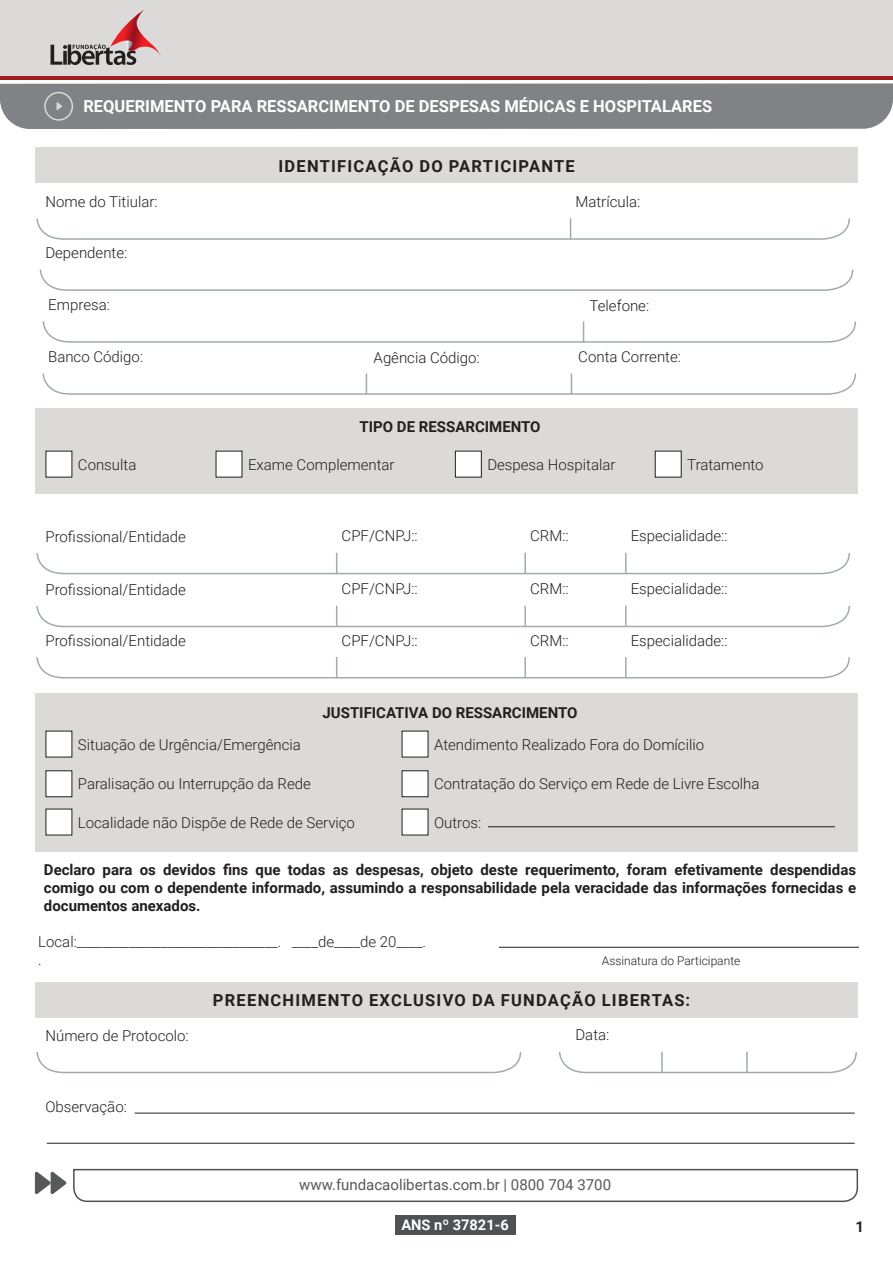
<style>
.page{position:relative;width:893px;height:1263px;background:#fff}
.page>*{position:absolute;margin:0;border:0;box-sizing:border-box;transform-origin:0 0}
.t1{font:700 16.5px "Roboto";letter-spacing:.075em;color:#231f20}
.t2{font:700 16.5px "Roboto";color:#fff}
.t3{font:300 15px/18px "Roboto";color:#231f20}
.t4{font:700 15px/18px "Roboto";color:#231f20;text-align:justify}
.t5{font:15px "Roboto";color:#57585a}
.t6{font:700 14.55px "Roboto";color:#fff}
.t7{font:300 12px "Roboto";color:#231f20}
</style>
<div class="page">
<div style="left:0;top:0;width:893px;height:76px;background:#dbdad8"></div>
<hr style="left:0;top:77px;width:893px;height:3px;background:#a41d20">
<svg style="left:51px;top:9px;width:109px;height:56px"></svg>
<div style="left:0;top:83px;width:893px;height:46px;background:#808285"></div>
<svg style="left:35px;top:1168px;width:824px;height:35px"></svg>
<div style="left:395px;top:1214px;width:120px;height:20px;background:#4f5252"></div>
<div style="left:35px;top:148px;width:822px;height:35px;background:#dbdad8"></div>
<div style="left:35px;top:982px;width:822px;height:35px;background:#dbdad8"></div>
<hr style="left:499px;top:947px;width:360px;height:1px;background:#231f20">
<div style="left:35px;top:408px;width:822px;height:85px;background:#dbdad8"></div>
<div style="left:46px;top:451px;width:26px;height:26px;background:#fff"></div>
<div style="left:216px;top:451px;width:26px;height:26px;background:#fff"></div>
<div style="left:455px;top:451px;width:26px;height:26px;background:#fff"></div>
<div style="left:455px;top:451px;width:27px;height:26px;border:1px solid #231f20"></div>
<div style="left:655px;top:451px;width:26px;height:26px;background:#fff"></div>
<div style="left:655px;top:451px;width:27px;height:26px;border:1px solid #231f20"></div>
<svg style="left:39px;top:269px;width:815px;height:22px"></svg>
<svg style="left:36px;top:218px;width:814px;height:22px"></svg>
<svg style="left:36px;top:1052px;width:486px;height:22px"></svg>
<svg style="left:558px;top:1051px;width:299px;height:23px"></svg>
<svg style="left:36px;top:552px;width:814px;height:23px"></svg>
<svg style="left:36px;top:605px;width:814px;height:23px"></svg>
<svg style="left:36px;top:657px;width:814px;height:22px"></svg>
<svg style="left:42px;top:321px;width:815px;height:22px"></svg>
<svg style="left:42px;top:373px;width:815px;height:22px"></svg>
<div style="left:35px;top:693px;width:822px;height:159px;background:#dbdad8"></div>
<div style="left:46px;top:731px;width:26px;height:26px;background:#fff"></div>
<div style="left:402px;top:731px;width:26px;height:26px;background:#fff"></div>
<div style="left:46px;top:771px;width:26px;height:26px;background:#fff"></div>
<div style="left:46px;top:770px;width:26px;height:27px;border:1px solid #231f20"></div>
<div style="left:402px;top:771px;width:26px;height:26px;background:#fff"></div>
<div style="left:402px;top:770px;width:26px;height:27px;border:1px solid #231f20"></div>
<div style="left:46px;top:809px;width:26px;height:26px;background:#fff"></div>
<div style="left:402px;top:809px;width:26px;height:26px;background:#fff"></div>
<hr style="left:488px;top:826px;width:347px;height:1px;background:#231f20">
<hr style="left:135px;top:1113px;width:720px;height:1px;background:#231f20">
<hr style="left:47px;top:1143px;width:808px;height:1px;background:#231f20">
<p class="t2" style="left:83px;top:94px;width:630px">REQUERIMENTO PARA RESSARCIMENTO DE DESPESAS MÉDICAS E HOSPITALARES</p>
<p class="t3" style="left:45px;top:192px;width:114px">Nome do Titiular:</p>
<p class="t3" style="left:45px;top:243px;width:83px">Dependente:</p>
<p class="t1" style="left:279px;top:154px;width:298px">IDENTIFICAÇÃO DO PARTICIPANTE</p>
<p class="t3" style="left:575px;top:192px;width:66px">Matrícula:</p>
<p class="t3" style="left:48px;top:295px;width:63px">Empresa:</p>
<p class="t3" style="left:590px;top:296px;width:61px">Telefone:</p>
<p class="t3" style="left:48px;top:347px;width:96px">Banco Código:</p>
<p class="t3" style="left:374px;top:348px;width:108px">Agência Código:</p>
<p class="t3" style="left:578px;top:347px;width:104px">Conta Corrente:</p>
<p class="t4" style="left:359px;top:417px;width:183px">TIPO DE RESSARCIMENTO</p>
<p class="t3" style="left:78px;top:455px;width:60px">Consulta</p>
<p class="t3" style="left:248px;top:455px;width:148px">Exame Complementar</p>
<p class="t3" style="left:487px;top:455px;width:130px">Despesa Hospitalar</p>
<p class="t3" style="left:687px;top:455px;width:78px">Tratamento</p>
<p class="t3" style="left:45px;top:527px;width:142px">Profissional/Entidade</p>
<p class="t3" style="left:342px;top:526px;width:78px">CPF/CNPJ::</p>
<p class="t3" style="left:530px;top:526px;width:40px">CRM::</p>
<p class="t3" style="left:631px;top:526px;width:98px">Especialidade::</p>
<p class="t3" style="left:45px;top:580px;width:142px">Profissional/Entidade</p>
<p class="t3" style="left:342px;top:579px;width:78px">CPF/CNPJ::</p>
<p class="t3" style="left:530px;top:579px;width:40px">CRM::</p>
<p class="t3" style="left:631px;top:579px;width:98px">Especialidade::</p>
<p class="t3" style="left:45px;top:631px;width:142px">Profissional/Entidade</p>
<p class="t3" style="left:342px;top:631px;width:78px">CPF/CNPJ::</p>
<p class="t3" style="left:530px;top:631px;width:40px">CRM::</p>
<p class="t3" style="left:631px;top:631px;width:98px">Especialidade::</p>
<p class="t4" style="left:322px;top:703px;width:257px">JUSTIFICATIVA DO RESSARCIMENTO</p>
<p class="t3" style="left:78px;top:735px;width:224px">Situação de Urgência/Emergência</p>
<p class="t3" style="left:434px;top:735px;width:272px">Atendimento Realizado Fora do Domícilio</p>
<p class="t3" style="left:78px;top:774px;width:235px">Paralisação ou Interrupção da Rede</p>
<p class="t3" style="left:434px;top:774px;width:327px">Contratação do Serviço em Rede de Livre Escolha</p>
<p class="t3" style="left:78px;top:813px;width:279px">Localidade não Dispõe de Rede de Serviço</p>
<p class="t3" style="left:434px;top:813px;width:49px">Outros:</p>
<p class="t4" style="left:44px;top:860px;width:814px">Declaro para os devidos fins que todas as despesas, objeto deste requerimento, foram efetivamente despendidas comigo ou com o dependente informado, assumindo a responsabilidade pela veracidade das informações fornecidas e documentos anexados.</p>
<p class="t3" style="left:38px;top:932px;width:389px">Local:_______________________________. ____de____de 20____. .</p>
<p class="t7" style="left:602px;top:952px;width:140px">Assinatura do Participante</p>
<p class="t3" style="left:45px;top:1026px;width:145px">Número de Protocolo:</p>
<p class="t3" style="left:45px;top:1097px;width:83px">Observação:</p>
<p class="t1" style="left:213px;top:989px;width:479px">PREENCHIMENTO EXCLUSIVO DA FUNDAÇÃO LIBERTAS:</p>
<p class="t3" style="left:575px;top:1025px;width:35px">Data:</p>
<p class="t5" style="left:299px;top:1174px;width:313px">www.fundacaolibertas.com.br | 0800 704 3700</p>
<p class="t6" style="left:401px;top:1214px;width:109px">ANS nº 37821-6</p>
<p class="t4" style="left:855px;top:1217px;width:10px">1</p>
</div>
